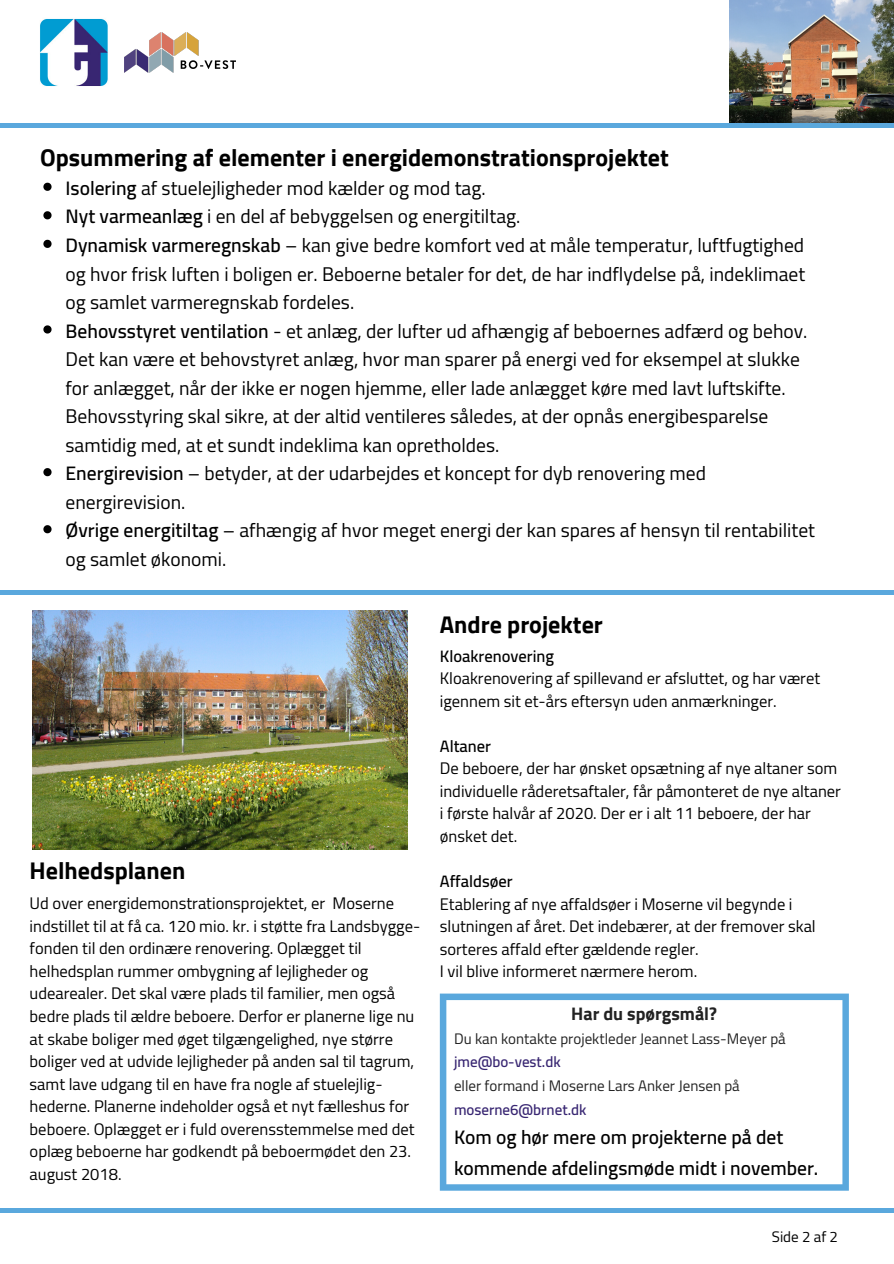
<style>
.page{position:relative;width:894px;height:1264px;background:#fff}
.page>*{position:absolute;margin:0;border:0;box-sizing:border-box;transform-origin:0 0}
.t1{font:700 24px "Cairo";color:#000}
.t2{font:19.5px/28.5px "Cairo";color:#000}
.t3{font:600 19.5px/30.6px "Cairo";color:#000}
.t4{font:700 18px "Cairo";color:#222}
.t5{font:16.5px/22.5px "Cairo";color:#000}
.t6{font:600 16.5px "Cairo";color:#000}
.t7{font:15px "Cairo";color:#222}
.t8{font:600 15px "Cairo";color:#382672}
.t9{font:15px "Cairo";color:#000}
.s1{font-weight:600}
</style>
<div class="page">
<img style="left:125px;top:33px;width:110px;height:40px">
<svg style="left:43px;top:183px;width:9px;height:8px"></svg>
<svg style="left:43px;top:211px;width:9px;height:8px"></svg>
<svg style="left:43px;top:240px;width:9px;height:8px"></svg>
<svg style="left:43px;top:325px;width:9px;height:8px"></svg>
<svg style="left:43px;top:468px;width:9px;height:8px"></svg>
<svg style="left:43px;top:525px;width:9px;height:8px"></svg>
<svg style="left:439px;top:993px;width:409px;height:197px"></svg>
<img style="left:729px;top:0;width:164px;height:123px">
<img style="left:40px;top:18px;width:68px;height:68px">
<img style="left:33px;top:611px;width:374px;height:238px">
<div style="left:0;top:123px;width:23px;height:5px;background:#5aa8dd"></div>
<div style="left:209px;top:123px;width:27px;height:5px;background:#5aa8dd"></div>
<div style="left:23px;top:123px;width:186px;height:5px;background:#5aa8dd"></div>
<div style="left:218px;top:123px;width:26px;height:5px;background:#5aa8dd"></div>
<div style="left:244px;top:123px;width:186px;height:5px;background:#5aa8dd"></div>
<div style="left:430px;top:123px;width:27px;height:5px;background:#5aa8dd"></div>
<div style="left:642px;top:123px;width:27px;height:5px;background:#5aa8dd"></div>
<div style="left:457px;top:123px;width:185px;height:5px;background:#5aa8dd"></div>
<div style="left:661px;top:123px;width:26px;height:5px;background:#5aa8dd"></div>
<div style="left:873px;top:123px;width:20px;height:5px;background:#5aa8dd"></div>
<div style="left:687px;top:123px;width:186px;height:5px;background:#5aa8dd"></div>
<div style="left:0;top:589px;width:25px;height:5px;background:#5aa8dd"></div>
<div style="left:211px;top:589px;width:27px;height:5px;background:#5aa8dd"></div>
<div style="left:25px;top:589px;width:186px;height:5px;background:#5aa8dd"></div>
<div style="left:220px;top:589px;width:27px;height:5px;background:#5aa8dd"></div>
<div style="left:247px;top:589px;width:186px;height:5px;background:#5aa8dd"></div>
<div style="left:432px;top:589px;width:27px;height:5px;background:#5aa8dd"></div>
<div style="left:645px;top:589px;width:27px;height:5px;background:#5aa8dd"></div>
<div style="left:459px;top:589px;width:186px;height:5px;background:#5aa8dd"></div>
<div style="left:663px;top:589px;width:27px;height:5px;background:#5aa8dd"></div>
<div style="left:876px;top:589px;width:17px;height:5px;background:#5aa8dd"></div>
<div style="left:690px;top:589px;width:186px;height:5px;background:#5aa8dd"></div>
<div style="left:0;top:1207px;width:25px;height:5px;background:#5aa8dd"></div>
<div style="left:211px;top:1207px;width:27px;height:5px;background:#5aa8dd"></div>
<div style="left:25px;top:1207px;width:186px;height:5px;background:#5aa8dd"></div>
<div style="left:220px;top:1207px;width:27px;height:5px;background:#5aa8dd"></div>
<div style="left:247px;top:1207px;width:186px;height:5px;background:#5aa8dd"></div>
<div style="left:432px;top:1207px;width:27px;height:5px;background:#5aa8dd"></div>
<div style="left:645px;top:1207px;width:27px;height:5px;background:#5aa8dd"></div>
<div style="left:459px;top:1207px;width:186px;height:5px;background:#5aa8dd"></div>
<div style="left:655px;top:1207px;width:27px;height:5px;background:#5aa8dd"></div>
<div style="left:868px;top:1207px;width:25px;height:5px;background:#5aa8dd"></div>
<div style="left:682px;top:1207px;width:186px;height:5px;background:#5aa8dd"></div>
<h1 class="t1" style="left:40px;top:144px;width:630px">Opsummering af elementer i energidemonstrationsprojektet</h1>
<p class="t2" style="left:65px;top:174px;width:750px"><span class="s1">Isolering</span> af stuelejligheder mod kælder og mod tag.<br><span class="s1">Nyt varmeanlæg</span> i en del af bebyggelsen og energitiltag.<br><span class="s1">Dynamisk varmeregnskab</span> – kan give bedre komfort ved at måle temperatur, luftfugtighed og hvor frisk luften i boligen er. Beboerne betaler for det, de har indflydelse på, indeklimaet og samlet varmeregnskab fordeles.<br><span class="s1">Behovsstyret ventilation</span> - et anlæg, der lufter ud afhængig af beboernes adfærd og behov.<br>Det kan være et behovstyret anlæg, hvor man sparer på energi ved for eksempel at slukke for anlægget, når der ikke er nogen hjemme, eller lade anlægget køre med lavt luftskifte.<br>Behovsstyring skal sikre, at der altid ventileres således, at der opnås energibesparelse samtidig med, at et sundt indeklima kan opretholdes.<br><span class="s1">Energirevision</span> – betyder, at der udarbejdes et koncept for dyb renovering med energirevision.<br><span class="s1">Øvrige energitiltag</span> – afhængig af hvor meget energi der kan spares af hensyn til rentabilitet og samlet økonomi.</p>
<h1 class="t1" style="left:30px;top:856px;width:157px">Helhedsplanen</h1>
<p class="t5" style="left:30px;top:892px;width:392px">Ud over energidemonstrationsprojektet, er Moserne indstillet til at få ca. 120 mio. kr. i støtte fra Landsbygge&shy;fonden til den ordinære renovering. Oplægget til helhedsplan rummer ombygning af lejligheder og udearealer. Det skal være plads til familier, men også bedre plads til ældre beboere. Derfor er planerne lige nu at skabe boliger med øget tilgængelighed, nye større boliger ved at udvide lejligheder på anden sal til tagrum, samt lave udgang til en have fra nogle af stuelejlig&shy;hederne. Planerne indeholder også et nyt fælleshus for beboere. Oplægget er i fuld overensstemmelse med det oplæg beboerne har godkendt på beboermødet den 23. august 2018.</p>
<h1 class="t1" style="left:439px;top:611px;width:164px">Andre projekter</h1>
<p class="t6" style="left:439px;top:646px;width:116px">Kloakrenovering</p>
<p class="t5" style="left:439px;top:667px;width:381px">Kloakrenovering af spillevand er afsluttet, og har været igennem sit et-års eftersyn uden anmærkninger.</p>
<p class="t6" style="left:439px;top:736px;width:53px">Altaner</p>
<p class="t5" style="left:439px;top:757px;width:402px">De beboere, der har ønsket opsætning af nye altaner som individuelle råderetsaftaler, får påmonteret de nye altaner i første halvår af 2020. Der er i alt 11 beboere, der har ønsket det.</p>
<p class="t6" style="left:439px;top:871px;width:74px">Affaldsøer</p>
<p class="t5" style="left:439px;top:892px;width:377px">Etablering af nye affaldsøer i Moserne vil begynde i slutningen af året. Det indebærer, at der fremover skal sorteres affald efter gældende regler.<br>I vil blive informeret nærmere herom.</p>
<p class="t4" style="left:571px;top:1003px;width:147px">Har du spørgsmål?</p>
<p class="t7" style="left:454px;top:1029px;width:333px">Du kan kontakte projektleder Jeannet Lass-Meyer på</p>
<p class="t8" style="left:454px;top:1053px;width:108px">jme@bo-vest.dk</p>
<p class="t7" style="left:454px;top:1077px;width:287px">eller formand i Moserne Lars Anker Jensen på</p>
<p class="t8" style="left:454px;top:1101px;width:134px">moserne6@brnet.dk</p>
<p class="t3" style="left:454px;top:1122px;width:366px">Kom og hør mere om projekterne på det kommende afdelingsmøde midt i november.</p>
<p class="t9" style="left:771px;top:1227px;width:68px">Side 2 af 2</p>
</div>
